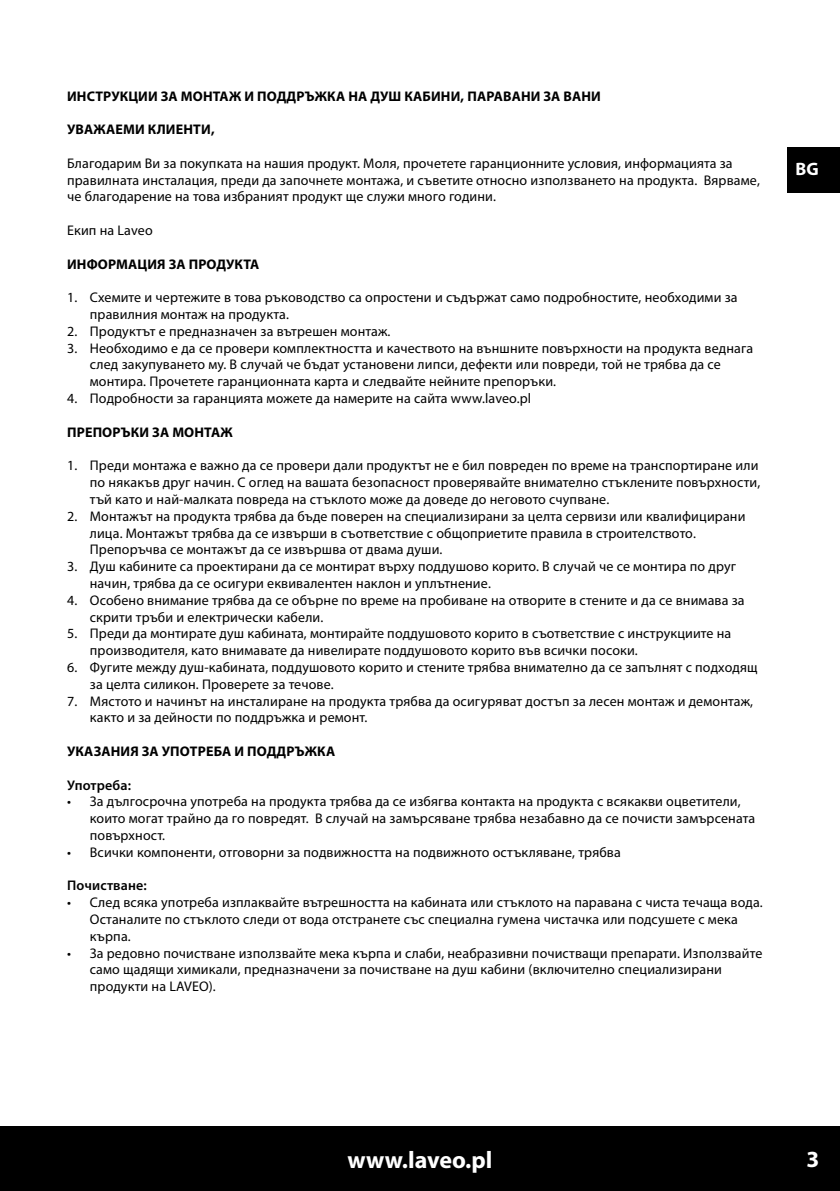
<style>
.page{position:relative;width:840px;height:1191px;background:#fff}
.page>*{position:absolute;margin:0;border:0;box-sizing:border-box;transform-origin:0 0}
.t1{font:700 24px "Myriad Pro";color:#fff}
.t2{font:700 23.2px "Myriad Pro";color:#fff}
.t3{font:700 18px "Myriad Pro";color:#fff}
.t4{font:14px/16.8px "Myriad Pro";letter-spacing:.01em;color:#000}
.t5{font:700 14px "Myriad Pro";letter-spacing:.01em;color:#000}
.t6{font:600 14px "Myriad Pro";letter-spacing:.01em;color:#000}
</style>
<div class="page">
<div style="left:0;top:1125px;width:839px;height:66px;background:#000"></div>
<div style="left:787px;top:147px;width:52px;height:45px;background:#000"></div>
<p class="t5" style="left:67px;top:87px;width:535px">ИНСТРУКЦИИ ЗА МОНТАЖ И ПОДДРЪЖКА НА ДУШ КАБИНИ, ПАРАВАНИ ЗА ВАНИ</p>
<p class="t5" style="left:67px;top:120px;width:149px">УВАЖАЕМИ КЛИЕНТИ,</p>
<p class="t4" style="left:67px;top:154px;width:694px">Благодарим Ви за покупката на нашия продукт. Моля, прочетете гаранционните условия, информацията за правилната инсталация, преди да започнете монтажа, и съветите относно използването на продукта. Вярваме, че благодарение на това избраният продукт ще служи много години.</p>
<p class="t4" style="left:67px;top:222px;width:87px">Екип на Laveo</p>
<p class="t5" style="left:67px;top:255px;width:193px">ИНФОРМАЦИЯ ЗА ПРОДУКТА</p>
<p class="t4" style="left:90px;top:289px;width:649px;text-indent:-23px">1. Схемите и чертежите в това ръководство са опростени и съдържат само подробностите, необходими за правилния монтаж на продукта.</p>
<p class="t4" style="left:67px;top:322px;width:325px">2. Продуктът е предназначен за вътрешен монтаж.</p>
<p class="t4" style="left:90px;top:339px;width:664px;text-indent:-23px">3. Необходимо е да се провери комплектността и качеството на външните повърхности на продукта веднага след закупуването му. В случай че бъдат установени липси, дефекти или повреди, той не трябва да се монтира. Прочетете гаранционната карта и следвайте нейните препоръки.</p>
<p class="t4" style="left:67px;top:390px;width:465px">4. Подробности за гаранцията можете да намерите на сайта www.laveo.pl</p>
<p class="t5" style="left:67px;top:423px;width:167px">ПРЕПОРЪКИ ЗА МОНТАЖ</p>
<p class="t4" style="left:90px;top:457px;width:671px;text-indent:-23px">1. Преди монтажа е важно да се провери дали продуктът не е бил повреден по време на транспортиране или по някакъв друг начин. С оглед на вашата безопасност проверявайте внимателно стъклените повърхности, тъй като и най-малката повреда на стъклото може да доведе до неговото счупване.</p>
<p class="t4" style="left:90px;top:507px;width:656px;text-indent:-23px">2. Монтажът на продукта трябва да бъде поверен на специализирани за целта сервизи или квалифицирани лица. Монтажът трябва да се извърши в съответствие с общоприетите правила в строителството.<br>Препоръчва се монтажът да се извършва от двама души.</p>
<p class="t4" style="left:90px;top:558px;width:647px;text-indent:-23px">3. Душ кабините са проектирани да се монтират върху поддушово корито. В случай че се монтира по друг начин, трябва да се осигури еквивалентен наклон и уплътнение.</p>
<p class="t4" style="left:90px;top:591px;width:656px;text-indent:-23px">4. Особено внимание трябва да се обърне по време на пробиване на отворите в стените и да се внимава за скрити тръби и електрически кабели.</p>
<p class="t4" style="left:90px;top:625px;width:642px;text-indent:-23px">5. Преди да монтирате душ кабината, монтирайте поддушовото корито в съответствие с инструкциите на производителя, като внимавате да нивелирате поддушовото корито във всички посоки.</p>
<p class="t4" style="left:90px;top:658px;width:669px;text-indent:-23px">6. Фугите между душ-кабината, поддушовото корито и стените трябва внимателно да се запълнят с подходящ за целта силикон. Проверете за течове.</p>
<p class="t4" style="left:90px;top:692px;width:664px;text-indent:-23px">7. Мястото и начинът на инсталиране на продукта трябва да осигуряват достъп за лесен монтаж и демонтаж, както и за дейности по поддръжка и ремонт.</p>
<p class="t5" style="left:67px;top:742px;width:269px">УКАЗАНИЯ ЗА УПОТРЕБА И ПОДДРЪЖКА</p>
<p class="t6" style="left:67px;top:776px;width:65px">Употреба:</p>
<p class="t4" style="left:90px;top:793px;width:666px;text-indent:-23px">• За дългосрочна употреба на продукта трябва да се избягва контакта на продукта с всякакви оцветители, които могат трайно да го повредят. В случай на замърсяване трябва незабавно да се почисти замърсената повърхност.</p>
<p class="t4" style="left:67px;top:843px;width:555px">• Всички компоненти, отговорни за подвижността на подвижното остъкляване, трябва</p>
<p class="t6" style="left:67px;top:876px;width:81px">Почистване:</p>
<p class="t4" style="left:90px;top:894px;width:674px;text-indent:-23px">• След всяка употреба изплаквайте вътрешността на кабината или стъклото на паравана с чиста течаща вода.<br>Останалите по стъклото следи от вода отстранете със специална гумена чистачка или подсушете с мека кърпа.</p>
<p class="t4" style="left:90px;top:944px;width:673px;text-indent:-23px">• За редовно почистване използвайте мека кърпа и слаби, неабразивни почистващи препарати. Използвайте само щадящи химикали, предназначени за почистване на душ кабини (включително специализирани продукти на LAVEO).</p>
<p class="t3" style="left:795px;top:157px;width:25px">BG</p>
<h1 class="t1" style="left:347px;top:1144px;width:146px">www.laveo.pl</h1>
<h2 class="t2" style="left:805px;top:1144px;width:14px">3</h2>
</div>
